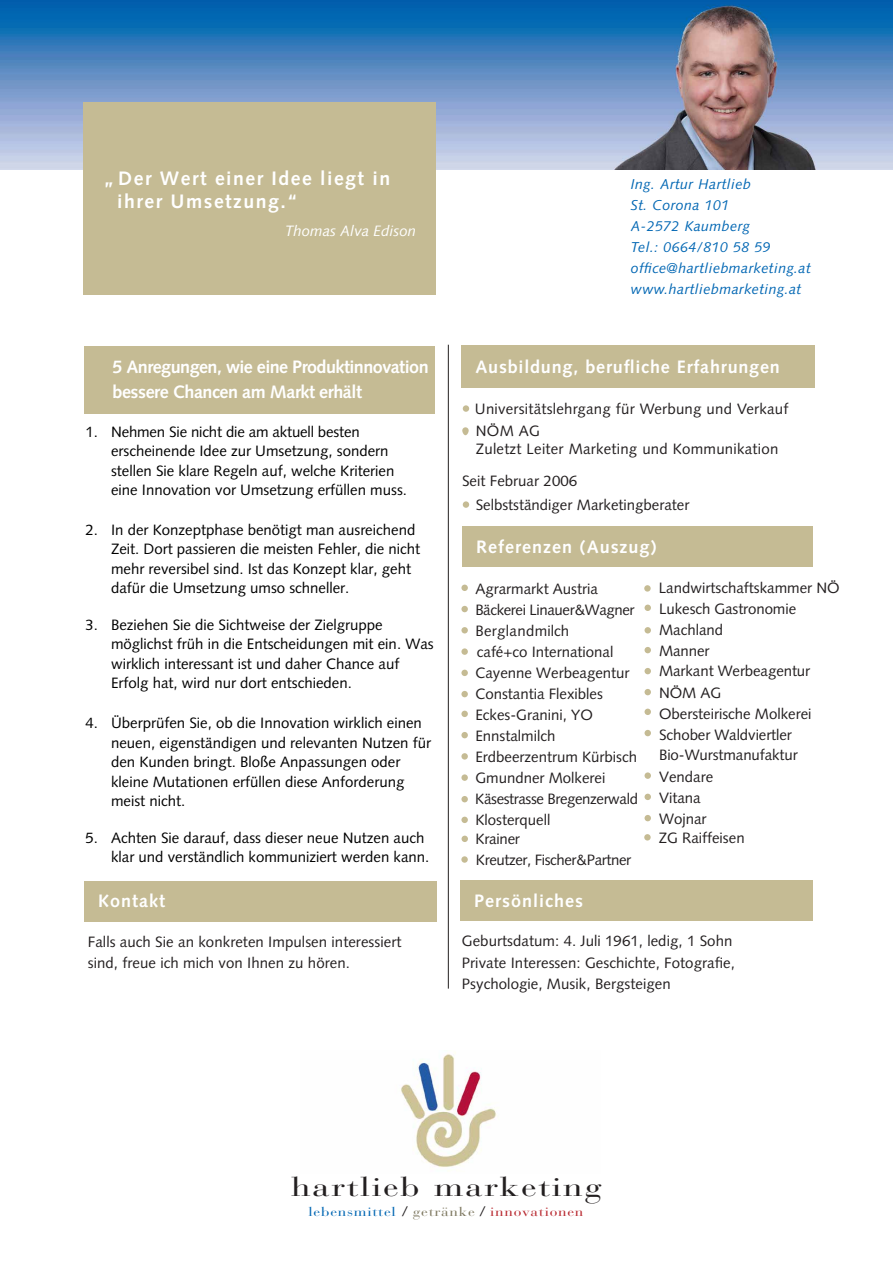
<style>
.page{position:relative;width:893px;height:1263px;background:#fff}
.page>*{position:absolute;margin:0;border:0;box-sizing:border-box;transform-origin:0 0}
.t1{font:27px "Bauer Bodoni Std";letter-spacing:.05em;color:#231f20;scale:1.3 1}
.t2{font:700 19.5px/22.5px "Syntax LT Std";letter-spacing:.075em;color:#fff}
.t3{font:700 18px "Syntax LT Std";letter-spacing:.045em;color:#fff}
.t4{font:700 18px/25.5px "Syntax LT Std";letter-spacing:-.03em;color:#fff}
.t5{font:15px/19.5px "Syntax LT Std";color:#000}
.t6{font:15px/21px "Syntax LT Std";color:#231f20}
.t7{font:15px/20.1px "Syntax LT Std";letter-spacing:-.025em;color:#231f20}
.t8{font:italic 15px "Syntax LT Std";color:#fff}
.t9{font:italic 14.25px/21px "Syntax LT Std";letter-spacing:.025em;color:#0066b3}
.t10{font:12.75px "Bauer Bodoni Std";letter-spacing:.05em;color:#0066b3;scale:1.2 1}
.s1{font-size:13.5px;color:#231f20}
.s2{color:#7e7860}
.s3{color:#b8282f}
</style>
<div class="page">
<img style="left:0;top:0;width:893px;height:170px">
<div style="left:84px;top:346px;width:351px;height:68px;background:#c5bb94"></div>
<hr style="left:448px;top:345px;width:1px;height:644px;background:#231f20">
<div style="left:461px;top:346px;width:354px;height:42px;background:#c5bb94"></div>
<div style="left:463px;top:405px;width:6px;height:7px;background:#c5bb94;border-radius:50%"></div>
<div style="left:462px;top:427px;width:7px;height:8px;background:#c5bb94;border-radius:3px"></div>
<div style="left:463px;top:501px;width:6px;height:7px;background:#c5bb94;border-radius:50%"></div>
<div style="left:460px;top:881px;width:353px;height:40px;background:#c5bb94"></div>
<div style="left:462px;top:526px;width:351px;height:41px;background:#c5bb94"></div>
<div style="left:84px;top:102px;width:352px;height:192px;background:#c5bb94"></div>
<div style="left:461px;top:585px;width:7px;height:6px;background:#c5bb94;border-radius:50%"></div>
<div style="left:461px;top:606px;width:7px;height:6px;background:#c5bb94;border-radius:50%"></div>
<div style="left:461px;top:856px;width:7px;height:7px;background:#c5bb94;border-radius:50%"></div>
<div style="left:461px;top:627px;width:7px;height:6px;background:#c5bb94;border-radius:50%"></div>
<div style="left:644px;top:605px;width:7px;height:6px;background:#c5bb94;border-radius:50%"></div>
<div style="left:461px;top:648px;width:7px;height:7px;background:#c5bb94;border-radius:50%"></div>
<div style="left:461px;top:670px;width:7px;height:6px;background:#c5bb94;border-radius:50%"></div>
<div style="left:461px;top:691px;width:7px;height:6px;background:#c5bb94;border-radius:50%"></div>
<div style="left:461px;top:711px;width:7px;height:6px;background:#c5bb94;border-radius:50%"></div>
<div style="left:461px;top:732px;width:7px;height:6px;background:#c5bb94;border-radius:50%"></div>
<div style="left:461px;top:753px;width:7px;height:7px;background:#c5bb94;border-radius:50%"></div>
<div style="left:461px;top:774px;width:7px;height:7px;background:#c5bb94;border-radius:50%"></div>
<div style="left:461px;top:817px;width:7px;height:6px;background:#c5bb94;border-radius:50%"></div>
<div style="left:461px;top:836px;width:7px;height:6px;background:#c5bb94;border-radius:50%"></div>
<div style="left:644px;top:668px;width:7px;height:6px;background:#c5bb94;border-radius:50%"></div>
<div style="left:644px;top:709px;width:7px;height:6px;background:#c5bb94;border-radius:50%"></div>
<div style="left:644px;top:730px;width:7px;height:6px;background:#c5bb94;border-radius:50%"></div>
<div style="left:644px;top:772px;width:7px;height:7px;background:#c5bb94;border-radius:50%"></div>
<div style="left:644px;top:794px;width:7px;height:6px;background:#c5bb94;border-radius:50%"></div>
<div style="left:644px;top:815px;width:7px;height:6px;background:#c5bb94;border-radius:50%"></div>
<div style="left:644px;top:689px;width:7px;height:6px;background:#c5bb94;border-radius:50%"></div>
<img style="left:400px;top:1052px;width:97px;height:115px">
<div style="left:644px;top:647px;width:7px;height:6px;background:#c5bb94;border-radius:50%"></div>
<div style="left:84px;top:881px;width:353px;height:40px;background:#c5bb94"></div>
<div style="left:461px;top:796px;width:7px;height:6px;background:#c5bb94;border-radius:50%"></div>
<div style="left:644px;top:627px;width:7px;height:7px;background:#c5bb94;border-radius:50%"></div>
<div style="left:644px;top:834px;width:7px;height:7px;background:#c5bb94;border-radius:50%"></div>
<div style="left:644px;top:585px;width:7px;height:7px;background:#c5bb94;border-radius:50%"></div>
<h2 class="t2" style="left:117px;top:167px;width:274px;text-indent:-14px">„ Der Wert einer Idee liegt in ihrer Umsetzung.“</h2>
<p class="t8" style="left:285px;top:222px;width:132px">Thomas Alva Edison</p>
<p class="t4" style="left:112px;top:354px;width:318px">5 Anregungen, wie eine Produktinnovation bessere Chancen am Markt erhält</p>
<p class="t5" style="left:111px;top:422px;width:297px;text-indent:-26px">1. Nehmen Sie nicht die am aktuell besten erscheinende Idee zur Umsetzung, sondern stellen Sie klare Regeln auf, welche Kriterien eine Innovation vor Umsetzung erfüllen muss.</p>
<p class="t5" style="left:111px;top:520px;width:311px;text-indent:-26px">2. In der Konzeptphase benötigt man ausreichend Zeit. Dort passieren die meisten Fehler, die nicht mehr reversibel sind. Ist das Konzept klar, geht dafür die Umsetzung umso schneller.</p>
<p class="t5" style="left:111px;top:615px;width:324px;text-indent:-26px">3. Beziehen Sie die Sichtweise der Zielgruppe möglichst früh in die Entscheidungen mit ein. Was wirklich interessant ist und daher Chance auf Erfolg hat, wird nur dort entschieden.</p>
<p class="t5" style="left:111px;top:713px;width:322px;text-indent:-26px">4. Überprüfen Sie, ob die Innovation wirklich einen neuen, eigenständigen und relevanten Nutzen für den Kunden bringt. Bloße Anpassungen oder kleine Mutationen erfüllen diese Anforderung meist nicht.</p>
<p class="t5" style="left:111px;top:828px;width:320px;text-indent:-26px">5. Achten Sie darauf, dass dieser neue Nutzen auch klar und verständlich kommuniziert werden kann.</p>
<p class="t3" style="left:98px;top:890px;width:68px">Kontakt</p>
<p class="t6" style="left:88px;top:931px;width:315px">Falls auch Sie an konkreten Impulsen interessiert sind, freue ich mich von Ihnen zu hören.</p>
<p class="t9" style="left:631px;top:174px;width:181px">Ing. Artur Hartlieb<br>St. Corona 101<br>A-2572 Kaumberg<br>Tel.: 0664/810 58 59 office@hartliebmarketing.at www.hartliebmarketing.at</p>
<p class="t3" style="left:475px;top:357px;width:306px">Ausbildung, berufliche Erfahrungen</p>
<p class="t6" style="left:475px;top:397px;width:315px;line-height:22.5px">Universitätslehrgang für Werbung und Verkauf<br>NÖM AG</p>
<p class="t6" style="left:476px;top:438px;width:304px">Zuletzt Leiter Marketing und Kommunikation</p>
<p class="t6" style="left:476px;top:469px;width:215px;line-height:23.7px;text-indent:-14px">Seit Februar 2006<br>Selbstständiger Marketingberater</p>
<p class="t3" style="left:476px;top:537px;width:182px">Referenzen (Auszug)</p>
<p class="t6" style="left:475px;top:578px;width:163px">Agrarmarkt Austria<br>Bäckerei Linauer&amp;Wagner<br>Berglandmilch<br>café+co International<br>Cayenne Werbeagentur<br>Constantia Flexibles<br>Eckes-Granini, YO<br>Ennstalmilch<br>Erdbeerzentrum Kürbisch<br>Gmundner Molkerei</p>
<p class="t7" style="left:475px;top:809px;width:157px">Klosterquell<br>Krainer<br>Kreutzer, Fischer&amp;Partner</p>
<p class="t7" style="left:475px;top:788px;width:164px">Käsestrasse Bregenzerwald</p>
<p class="t6" style="left:659px;top:577px;width:182px">Landwirtschaftskammer NÖ</p>
<p class="t6" style="left:659px;top:599px;width:139px">Lukesch Gastronomie</p>
<p class="t6" style="left:659px;top:619px;width:66px">Machland</p>
<p class="t6" style="left:659px;top:641px;width:52px">Manner</p>
<p class="t6" style="left:659px;top:660px;width:153px">Markant Werbeagentur</p>
<p class="t6" style="left:659px;top:683px;width:64px">NÖM AG</p>
<p class="t6" style="left:659px;top:704px;width:154px">Obersteirische Molkerei<br>Schober Waldviertler</p>
<p class="t6" style="left:659px;top:743px;width:140px;line-height:22.5px">Bio-Wurstmanufaktur<br>Vendare</p>
<p class="t6" style="left:659px;top:788px;width:49px">Vitana<br>Wojnar</p>
<p class="t6" style="left:659px;top:828px;width:87px">ZG Raiffeisen</p>
<p class="t3" style="left:474px;top:890px;width:110px">Persönliches</p>
<p class="t6" style="left:462px;top:931px;width:275px">Geburtsdatum: 4. Juli 1961, ledig, 1 Sohn<br>Private Interessen: Geschichte, Fotografie,<br>Psychologie, Musik, Bergsteigen</p>
<h1 class="t1" style="left:291px;top:1171px;width:241px">hartlieb marketing</h1>
<p class="t10" style="left:309px;top:1204px;width:231px">lebensmittel <span class="s1">/</span> <span class="s2">getränke</span> <span class="s1">/</span> <span class="s3">innovationen</span></p>
</div>
